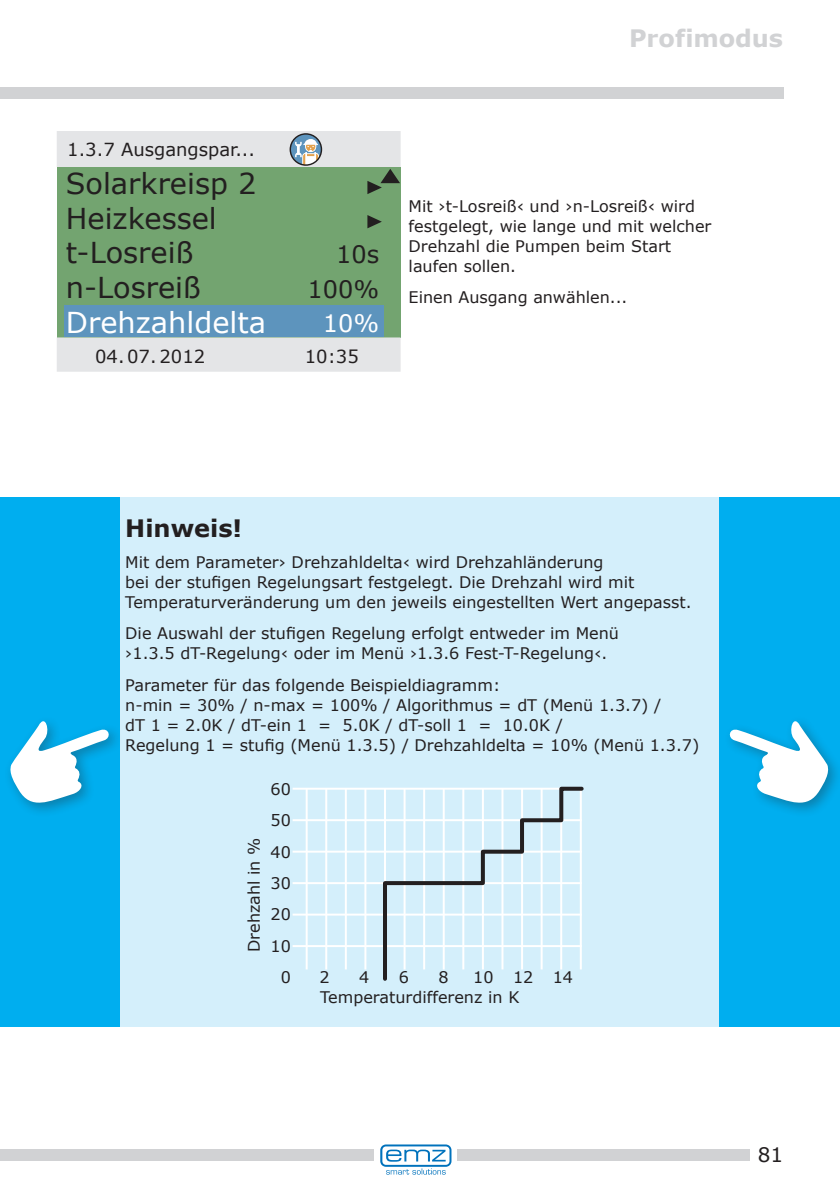
<style>
.page{position:relative;width:840px;height:1191px;background:#fff}
.page>*{position:absolute;margin:0;border:0;box-sizing:border-box;transform-origin:0 0}
.t1{font:28.8px "Verdana";color:#231f20}
.t2{font:28.8px "Verdana";color:#fff}
.SchattenzeilenRechts{font:700 24px "Verdana";color:#d1d2d4}
.t3{font:700 24px "Verdana";color:#231f20}
.t4{font:24px/34.6px "Verdana";color:#231f20;text-align:right}
.t5{font:24px "Verdana";color:#fff}
.t6{font:20px "Verdana";color:#231f20}
.t7{font:18px "Verdana";color:#231f20}
.Mengentext{font:16px/20px "Verdana";color:#231f20}
</style>
<div class="page">
<div style="left:0;top:1149px;width:373px;height:12px;background:#d1d2d4"></div>
<div style="left:457px;top:1149px;width:292px;height:12px;background:#d1d2d4"></div>
<div style="left:0;top:87px;width:782px;height:12px;background:#d1d2d4"></div>
<svg style="left:380px;top:1144px;width:71px;height:30px"></svg>
<svg style="left:57px;top:131px;width:343px;height:241px;fill:#73a470"></svg>
<svg style="left:367px;top:215px;width:14px;height:13px"></svg>
<svg style="left:367px;top:169px;width:33px;height:25px"></svg>
<svg style="left:289px;top:133px;width:33px;height:33px"></svg>
<div style="left:116px;top:497px;width:606px;height:529px;background:#d4effb"></div>
<div style="left:719px;top:497px;width:120px;height:529px;background:#00aeef"></div>
<div style="left:0;top:497px;width:119px;height:529px;background:#00aeef"></div>
<hr style="left:292px;top:945px;width:289px;height:2px;background:#fff">
<hr style="left:292px;top:913px;width:289px;height:2px;background:#fff">
<hr style="left:292px;top:882px;width:289px;height:2px;background:#fff">
<hr style="left:292px;top:850px;width:289px;height:2px;background:#fff">
<hr style="left:292px;top:819px;width:289px;height:2px;background:#fff">
<hr style="left:292px;top:787px;width:289px;height:2px;background:#fff">
<hr style="left:305px;top:789px;width:2px;height:180px;background:#fff">
<hr style="left:325px;top:789px;width:2px;height:180px;background:#fff">
<hr style="left:344px;top:789px;width:2px;height:180px;background:#fff">
<hr style="left:364px;top:789px;width:2px;height:180px;background:#fff">
<svg style="left:381px;top:786px;width:203px;height:195px"></svg>
<div style="left:723px;top:715px;width:116px;height:102px;background:#231f20;opacity:.33"></div>
<svg style="left:726px;top:715px;width:104px;height:95px"></svg>
<div style="left:4px;top:715px;width:119px;height:102px;background:#231f20;opacity:.33"></div>
<svg style="left:8px;top:715px;width:104px;height:95px"></svg>
<p class="SchattenzeilenRechts" style="left:629px;top:22px;width:155px">Profimodus</p>
<p class="t7" style="left:67px;top:137px;width:189px">1.3.7 Ausgangspar...</p>
<p class="t1" style="left:66px;top:164px;width:192px">Solarkreisp 2</p>
<p class="t1" style="left:66px;top:198px;width:152px">Heizkessel</p>
<p class="t1" style="left:66px;top:233px;width:129px">t-Losreiß</p>
<p class="t1" style="left:66px;top:268px;width:137px">n-Losreiß</p>
<p class="t2" style="left:66px;top:302px;width:202px">Drehzahldelta</p>
<p class="t4" style="left:307px;top:237px;width:73px">10s<br>100%</p>
<p class="t5" style="left:322px;top:307px;width:58px">10%</p>
<p class="t7" style="left:95px;top:344px;width:112px">04. 07. 2012</p>
<p class="t7" style="left:305px;top:344px;width:55px">10:35</p>
<p class="Mengentext" style="left:408px;top:196px;width:304px">Mit ›t-Losreiß‹ und ›n-Losreiß‹ wird festgelegt, wie lange und mit welcher<br>Drehzahl die Pumpen beim Start laufen sollen.</p>
<p class="Mengentext" style="left:408px;top:287px;width:220px">Einen Ausgang anwählen...</p>
<p class="t3" style="left:125px;top:512px;width:118px">Hinweis!</p>
<p class="Mengentext" style="left:125px;top:552px;width:567px">Mit dem Parameter› Drehzahldelta‹ wird Drehzahländerung<br>bei der stufigen Regelungsart festgelegt. Die Drehzahl wird mit<br>Temperaturveränderung um den jeweils eingestellten Wert angepasst.</p>
<p class="Mengentext" style="left:125px;top:623px;width:495px">Die Auswahl der stufigen Regelung erfolgt entweder im Menü ›1.3.5 dT-Regelung‹ oder im Menü ›1.3.6 Fest-T-Regelung‹.</p>
<p class="Mengentext" style="left:125px;top:675px;width:575px">Parameter für das folgende Beispieldiagramm:<br>n-min = 30% / n-max = 100% / Algorithmus = dT (Menü 1.3.7) /<br>dT 1 = 2.0K / dT-ein 1 = 5.0K / dT-soll 1 = 10.0K /<br>Regelung 1 = stufig (Menü 1.3.5) / Drehzahldelta = 10% (Menü 1.3.7)</p>
<p class="Mengentext" style="left:243px;top:952px;width:116px;rotate:-90deg">Drehzahl in %</p>
<p class="Mengentext" style="left:270px;top:779px;width:22px">60</p>
<p class="Mengentext" style="left:270px;top:810px;width:22px">50</p>
<p class="Mengentext" style="left:270px;top:841px;width:22px">40</p>
<p class="Mengentext" style="left:270px;top:873px;width:22px">30</p>
<p class="Mengentext" style="left:270px;top:904px;width:22px">20</p>
<p class="Mengentext" style="left:270px;top:935px;width:22px">10</p>
<p class="Mengentext" style="left:280px;top:967px;width:12px">0</p>
<p class="Mengentext" style="left:319px;top:967px;width:12px">2</p>
<p class="Mengentext" style="left:359px;top:967px;width:12px">4</p>
<p class="Mengentext" style="left:398px;top:967px;width:12px">6</p>
<p class="Mengentext" style="left:438px;top:967px;width:12px">8</p>
<p class="Mengentext" style="left:473px;top:967px;width:22px">10</p>
<p class="Mengentext" style="left:512px;top:967px;width:22px">12</p>
<p class="Mengentext" style="left:552px;top:967px;width:22px">14</p>
<p class="Mengentext" style="left:320px;top:987px;width:201px">Temperaturdifferenz in K</p>
<p class="t6" style="left:757px;top:1141px;width:27px">81</p>
</div>
